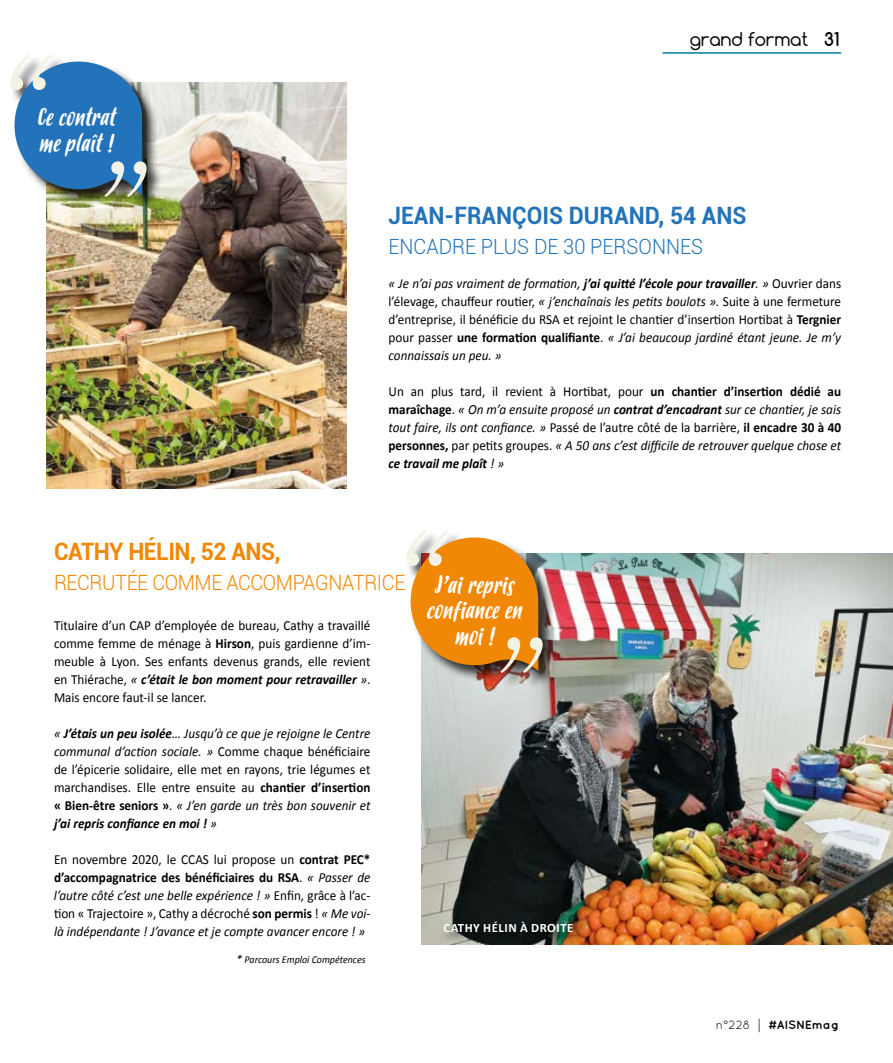
<style>
.page{position:relative;width:893px;height:1063px;background:#fff}
.page>*{position:absolute;margin:0;border:0;box-sizing:border-box;transform-origin:0 0}
.t1{font:italic 24px/25.5px "Budidaya";color:#fff;scale:.95 1}
.t2{font:700 24px "Roboto";color:#2273b9;scale:.95 1}
.t3{font:700 24px "Roboto";letter-spacing:-.02em;color:#f18805;scale:.95 1}
.t4{font:300 21px "Roboto";letter-spacing:-.02em;color:#f18805;scale:.95 1}
.t5{font:300 21px "Roboto";color:#2273b9;scale:.95 1}
.t6{font:18px "Comfortaa";color:#000}
.t7{font:13.8px/18px "Calibri";color:#000;text-align:justify;scale:.95 1}
.t8{font:italic 13.8px/18px "Calibri";color:#000;text-align:justify;scale:.95 1}
.t9{font:700 12.75px "Calibri";letter-spacing:.04em;color:#fff}
.t10{font:700 12px "Quicksand";color:#000}
.t11{font:italic 10.5px "Calibri";color:#000;scale:.95 1}
.s1{font-weight:700}
.s2{font-style:italic}
.s3{font-weight:700;font-style:italic}
.s4{font-style:normal}
.s5{font-weight:700;font-style:normal}
.s6{font-size:12px}
.s7{font-weight:400}
.s8{font-family:"Gujarati";font-weight:400}
</style>
<div class="page">
<img style="left:422px;top:553px;width:471px;height:392px">
<div style="left:407px;top:531px;width:153px;height:158px;background:#000;opacity:.75"></div>
<svg style="left:406px;top:530px;width:137px;height:143px;background:#e39c44"></svg>
<img style="left:46px;top:83px;width:300px;height:405px">
<div style="left:11px;top:55px;width:153px;height:158px;background:#000;opacity:.75"></div>
<div style="left:17px;top:64px;width:132px;height:137px;background:#000;opacity:.35"></div>
<svg style="left:10px;top:54px;width:137px;height:143px"></svg>
<div style="left:440px;top:917px;width:144px;height:27px;background:#000;opacity:.75"></div>
<hr style="left:663px;top:52px;width:178px;height:2px;background:#007ba6">
<h1 class="t1" style="left:36px;top:106px;width:84px">Ce contrat me plaît !</h1>
<h3 class="t6" style="left:690px;top:28px;width:151px">grand format <span class="s1">31</span></h3>
<h1 class="t2" style="left:389px;top:198px;width:378px">JEAN-FRANÇOIS DURAND, 54 ANS</h1>
<h2 class="t5" style="left:389px;top:232px;width:333px">ENCADRE PLUS DE 30 PERSONNES</h2>
<p class="t7" style="left:389px;top:274px;width:478px"><span class="s2">« Je n’ai pas vraiment de formation,</span> <span class="s3">j’ai quitté l’école pour travailler</span><span class="s2">. »</span> Ouvrier dans l’élevage, chauffeur routier, <span class="s2">« j’enchaînais les petits boulots ».</span> Suite à une fermeture d’entreprise, il bénéficie du RSA et rejoint le chantier d’insertion Hortibat à <span class="s1">Tergnier </span>pour passer <span class="s1">une formation qualifiante</span>. <span class="s2">« J’ai beaucoup jardiné étant jeune. Je m’y connaissais un peu. »</span></p>
<p class="t8" style="left:389px;top:382px;width:478px"><span class="s4">Un an plus tard, il revient à Hortibat, pour</span> <span class="s5">un chantier d’insertion dédié au maraîchage</span><span class="s4">.</span> « On m’a ensuite proposé un <span class="s1">contrat d’encadrant</span> sur ce chantier, je sais tout faire, ils ont confiance. » <span class="s4">Passé de l’autre côté de la barrière,</span> <span class="s5">il encadre 30 à 40 personnes,</span> <span class="s4">par petits groupes.</span> « A 50 ans c’est difficile de retrouver quelque chose et <span class="s1">ce travail me plaît</span> ! »</p>
<h1 class="t3" style="left:54px;top:535px;width:240px">CATHY HÉLIN, 52 ANS,</h1>
<h2 class="t4" style="left:54px;top:568px;width:371px">RECRUTÉE COMME ACCOMPAGNATRICE</h2>
<p class="t7" style="left:54px;top:616px;width:335px">Titulaire d’un CAP d’employée de bureau, Cathy a travaillé comme femme de ménage à <span class="s1">Hirson</span>, puis gardienne d’im&shy;meuble à Lyon. Ses enfants devenus grands, elle revient en Thiérache, <span class="s2">«</span> <span class="s3">c’était le bon moment pour retravailler</span> <span class="s2">»</span>.<br>Mais encore faut-il se lancer.</p>
<p class="t7" style="left:54px;top:724px;width:335px"><span class="s2">«</span> <span class="s3">J’étais un peu isolée</span><span class="s2">… Jusqu’à ce que je rejoigne le Centre communal d’action sociale. »</span> Comme chaque bénéficiaire de l’épicerie solidaire, elle met en rayons, trie légumes et marchandises. Elle entre ensuite au <span class="s1">chantier d’insertion « Bien-être seniors »</span>. <span class="s2">« J’en garde un très bon souvenir et </span><span class="s3">j’ai repris confiance en moi !</span> <span class="s2">»</span></p>
<p class="t8" style="left:54px;top:850px;width:335px"><span class="s4">En novembre 2020, le CCAS lui propose un</span> <span class="s5">contrat PEC* d’accompagnatrice des bénéficiaires du RSA</span><span class="s4">.</span> « Passer de l’autre côté c’est une belle expérience ! » <span class="s4">Enfin, grâce à l’ac&shy;tion « Trajectoire », Cathy a décroché</span> <span class="s5">son permis</span> <span class="s4">!</span> « Me voi&shy;là indépendante ! J’avance et je compte avancer encore ! »</p>
<p class="t11" style="left:236px;top:952px;width:138px"><span class="s6">*</span> Parcours Emploi Compétences</p>
<h1 class="t1" style="left:426px;top:573px;width:102px;text-align:center">J’ai repris confiance en moi !</h1>
<p class="t9" style="left:443px;top:920px;width:131px">CATHY HÉLIN À DROITE</p>
<p class="t10" style="left:716px;top:1017px;width:125px"><span class="s7">n°228</span> <span class="s8">|</span> #AISNEmag</p>
</div>
